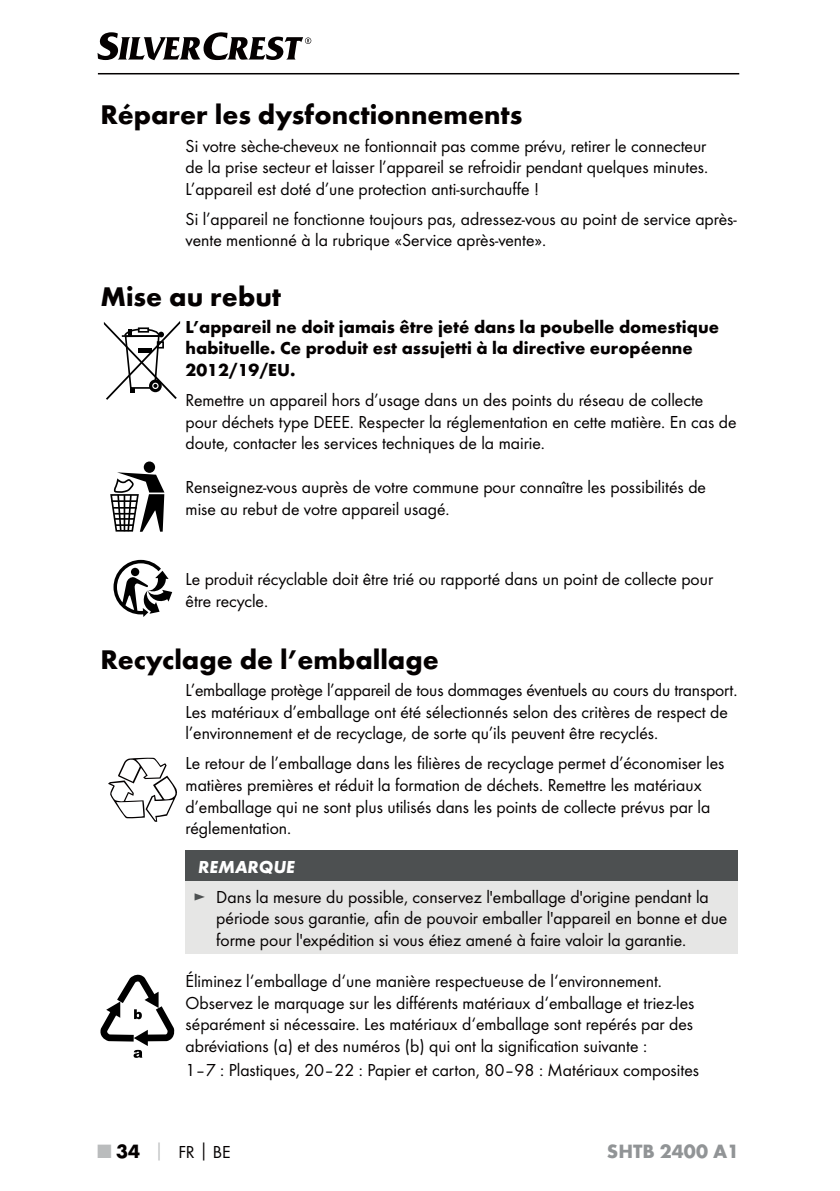
<style>
.page{position:relative;width:840px;height:1191px;background:#fff}
.page>*{position:absolute;margin:0;border:0;box-sizing:border-box;transform-origin:0 0}
.t1{font:700 28px "Futura";color:#040000}
.t2{font:700 20px "Futura";color:#919496}
.t3{font:18px/21.6px "Futura Boo";color:#040000}
.t4{font:700 18px/21.6px "Futura";color:#040000}
.t5{font:italic 700 18px "Futura";color:#fff}
.s1{color:#4d5051}
.s2{font-family:"Futura";font-weight:700;font-size:20px;color:#babcbd}
.s3{font-family:"Futura";font-weight:700;font-size:20px}
.s4{font-family:"Futura";font-weight:700;color:#babcbd}
.s5{font-family:"Futura";font-weight:700}
</style>
<div class="page">
<hr style="left:98px;top:73px;width:640px;height:1px;background:#040000">
<svg style="left:97px;top:32px;width:214px;height:28px"></svg>
<div style="left:144px;top:461px;width:11px;height:12px;background:#000;border-radius:50%"></div>
<svg style="left:110px;top:472px;width:54px;height:60px"></svg>
<svg style="left:113px;top:560px;width:59px;height:57px"></svg>
<div style="left:185px;top:850px;width:552px;height:31px;background:#4d5051"></div>
<div style="left:185px;top:881px;width:552px;height:72px;background:#e6e6e5"></div>
<svg style="left:100px;top:974px;width:74px;height:83px"></svg>
<svg style="left:104px;top:321px;width:76px;height:79px"></svg>
<svg style="left:108px;top:757px;width:69px;height:65px"></svg>
<h1 class="t1" style="left:100px;top:104px;width:423px">Réparer les dysfonctionnements</h1>
<p class="t3" style="left:185px;top:136px;width:524px;text-align:justify">Si votre sèche-cheveux ne fontionnait pas comme prévu, retirer le connecteur de la prise secteur et laisser l’appareil se refroidir pendant quelques minutes.<br>L’appareil est doté d’une protection anti-surchauffe !</p>
<p class="t3" style="left:185px;top:209px;width:552px">Si l’appareil ne fonctionne toujours pas, adressez-vous au point de service après&shy;vente mentionné à la rubrique «Service après-vente».</p>
<h1 class="t1" style="left:100px;top:285px;width:182px">Mise au rebut</h1>
<p class="t4" style="left:185px;top:317px;width:534px">L’appareil ne doit jamais être jeté dans la poubelle domestique habituelle. Ce produit est assujetti à la directive européenne<br>2012/19/EU.</p>
<p class="t3" style="left:185px;top:390px;width:552px">Remettre un appareil hors d’usage dans un des points du réseau de collecte pour déchets type DEEE. Respecter la réglementation en cette matière. En cas de doute, contacter les services techniques de la mairie.</p>
<p class="t3" style="left:185px;top:477px;width:521px">Renseignez-vous auprès de votre commune pour connaître les possibilités de mise au rebut de votre appareil usagé.</p>
<p class="t3" style="left:185px;top:569px;width:528px">Le produit récyclable doit être trié ou rapporté dans un point de collecte pour être recycle.</p>
<h1 class="t1" style="left:100px;top:648px;width:340px">Recyclage de l’emballage</h1>
<p class="t3" style="left:185px;top:680px;width:553px">L’emballage protège l’appareil de tous dommages éventuels au cours du transport.<br>Les matériaux d’emballage ont été sélectionnés selon des critères de respect de l’environnement et de recyclage, de sorte qu’ils peuvent être recyclés.</p>
<p class="t3" style="left:185px;top:753px;width:540px">Le retour de l’emballage dans les filières de recyclage permet d’économiser les matières premières et réduit la formation de déchets. Remettre les matériaux d’emballage qui ne sont plus utilisés dans les points de collecte prévus par la réglementation.</p>
<p class="t5" style="left:198px;top:861px;width:98px">REMARQUE</p>
<p class="t3" style="left:216px;top:886px;width:512px;text-indent:-23px"><span class="s1">►</span> Dans la mesure du possible, conservez l'emballage d'origine pendant la période sous garantie, afin de pouvoir emballer l'appareil en bonne et due forme pour l'expédition si vous étiez amené à faire valoir la garantie.</p>
<p class="t3" style="left:185px;top:971px;width:510px">Éliminez l‘emballage d‘une manière respectueuse de l‘environnement.<br>Observez le marquage sur les différents matériaux d‘emballage et triez-les séparé ment si nécessaire. Les matériaux d‘emballage sont repérés par des abréviations (a) et des numéros (b) qui ont la signification suivante :</p>
<p class="t3" style="left:185px;top:1060px;width:514px">1–7 : Plastiques, 20–22 : Papier et carton, 80–98 : Matériaux composites</p>
<p class="t3" style="left:98px;top:1142px;width:134px"><span class="s2">■</span> <span class="s3">34</span> <span class="s4">│</span> FR<span class="s5">│</span>BE</p>
<p class="t2" style="left:606px;top:1143px;width:134px">SHTB 2400 A1</p>
</div>
